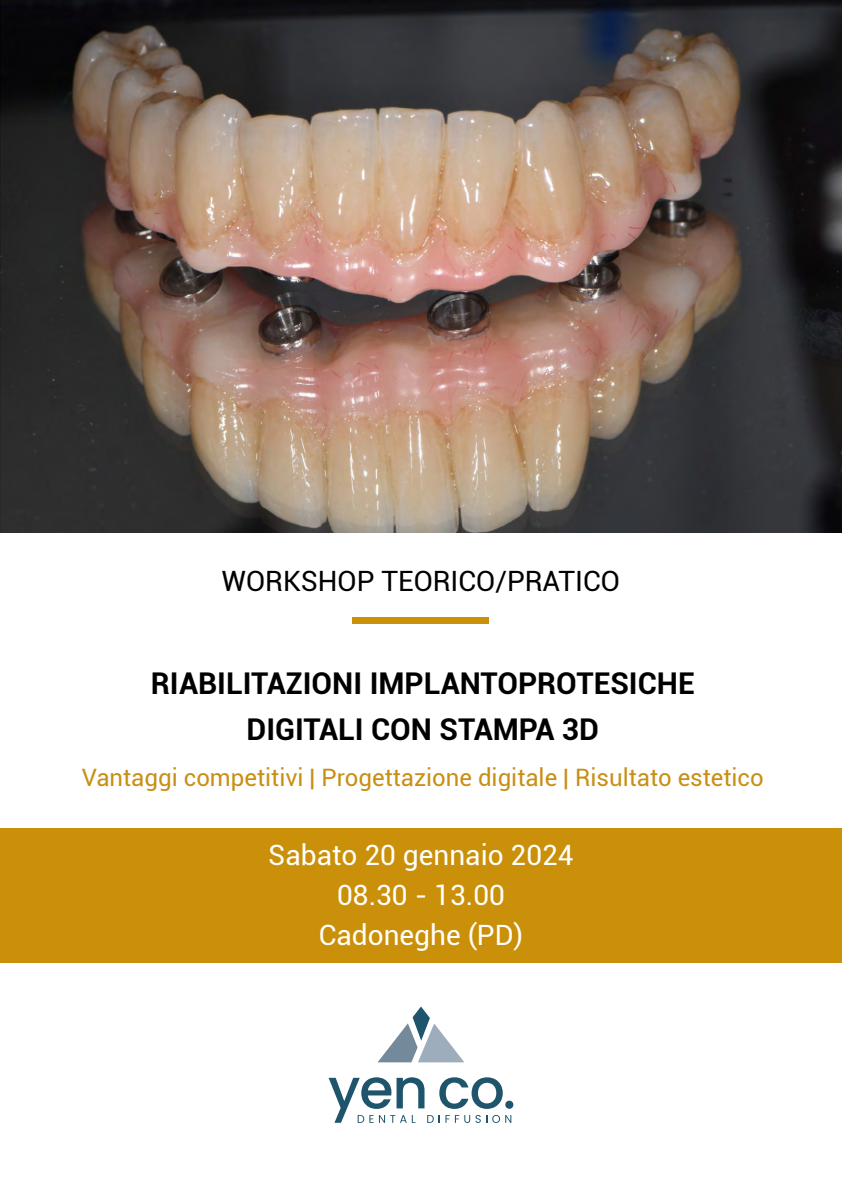
<style>
.page{position:relative;width:842px;height:1191px;background:#fff}
.page>*{position:absolute;margin:0;border:0;box-sizing:border-box;transform-origin:0 0}
.t1{font:700 30px/46px "Roboto";color:#000;text-align:center}
.t2{font:28px/40px "Roboto";color:#fff;text-align:center}
.t3{font:28px "Roboto";color:#000}
.t4{font:24px "Roboto";color:#c88f14}
</style>
<div class="page">
<div style="left:0;top:828px;width:842px;height:134px;background:#cb9009"></div>
<div style="left:353px;top:617px;width:136px;height:6px;background:#cb9009"></div>
<svg style="left:329px;top:1077px;width:184px;height:46px"></svg>
<svg style="left:378px;top:1006px;width:86px;height:56px"></svg>
<img style="left:0;top:0;width:842px;height:533px">
<p class="t3" style="left:222px;top:561px;width:399px">WORKSHOP TEORICO/PRATICO</p>
<p class="t1" style="left:151px;top:659px;width:545px">RIABILITAZIONI IMPLANTOPROTESICHE<br>DIGITALI CON STAMPA 3D</p>
<p class="t4" style="left:82px;top:761px;width:683px">Vantaggi competitivi | Progettazione digitale | Risultato estetico</p>
<p class="t2" style="left:268px;top:834px;width:307px">Sabato 20 gennaio 2024<br>08.30 - 13.00<br>Cadoneghe (PD)</p>
</div>
